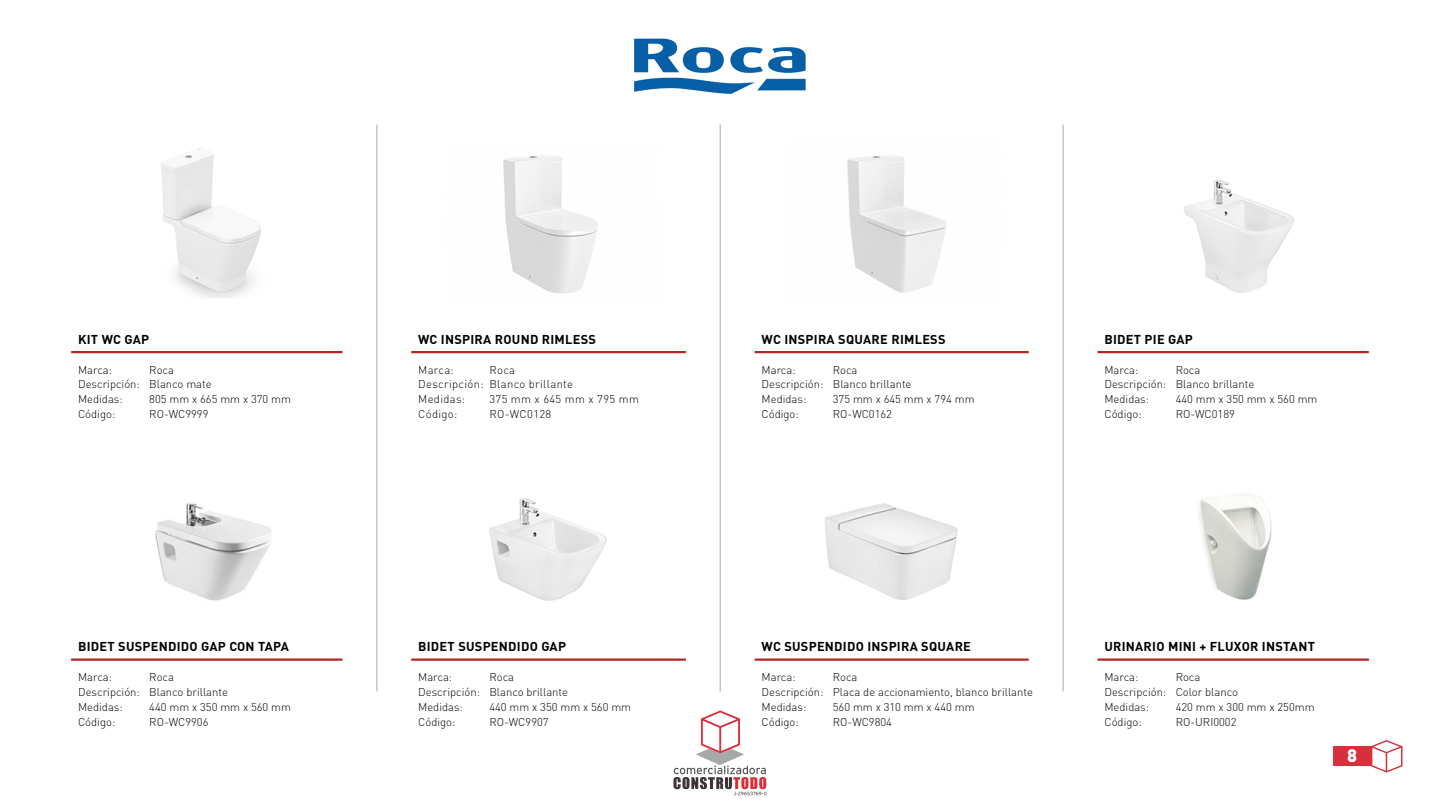
<style>
.page{position:relative;width:1440px;height:810px;background:#fff}
.page>*{position:absolute;margin:0;border:0;box-sizing:border-box;transform-origin:0 0}
.t1{font:900 18px "DIN Pro";color:#fff}
.t2{font:700 12.75px "DIN Pro";letter-spacing:.02em;color:#000}
.t3{font:300 11.25px/15px "DIN Pro";color:#000}
.t4{font:300 11.25px/15px "DIN Pro";letter-spacing:.03em;color:#000}
</style>
<div class="page">
<svg style="left:1371px;top:740px;width:32px;height:32px"></svg>
<svg style="left:674px;top:710px;width:93px;height:86px"></svg>
<hr style="left:376px;top:124px;width:2px;height:568px;background:#c7c4c4">
<hr style="left:720px;top:124px;width:1px;height:568px;background:#c7c4c4">
<hr style="left:1062px;top:124px;width:2px;height:568px;background:#c7c4c4">
<img style="left:634px;top:38px;width:172px;height:56px">
<hr style="left:71px;top:351px;width:271px;height:2px;background:#b22721">
<hr style="left:71px;top:658px;width:271px;height:3px;background:#b22721">
<hr style="left:411px;top:351px;width:275px;height:2px;background:#b22721">
<hr style="left:411px;top:658px;width:275px;height:3px;background:#b22721">
<hr style="left:755px;top:351px;width:274px;height:2px;background:#b22721">
<hr style="left:755px;top:658px;width:274px;height:3px;background:#b22721">
<hr style="left:1097px;top:351px;width:272px;height:2px;background:#b22721">
<hr style="left:1097px;top:658px;width:272px;height:3px;background:#b22721">
<div style="left:1334px;top:747px;width:37px;height:19px;background:#d6303b"></div>
<img style="left:824px;top:503px;width:134px;height:97px">
<img style="left:1199px;top:494px;width:73px;height:106px">
<img style="left:161px;top:148px;width:100px;height:150px">
<img style="left:503px;top:155px;width:95px;height:139px">
<img style="left:489px;top:498px;width:118px;height:103px">
<img style="left:155px;top:503px;width:116px;height:98px">
<img style="left:847px;top:155px;width:99px;height:138px">
<img style="left:1184px;top:179px;width:110px;height:114px">
<p class="t2" style="left:78px;top:330px;width:73px">KIT WC GAP</p>
<p class="t2" style="left:418px;top:330px;width:179px">WC INSPIRA ROUND RIMLESS</p>
<p class="t2" style="left:762px;top:330px;width:185px">WC INSPIRA SQUARE RIMLESS</p>
<p class="t2" style="left:1104px;top:330px;width:90px">BIDET PIE GAP</p>
<p class="t3" style="left:78px;top:361px;width:36px">Marca:</p>
<p class="t3" style="left:78px;top:361px;width:135px;text-indent:71px">Roca<br>Descripción: Blanco mate<br>Medidas:</p>
<p class="t3" style="left:149px;top:391px;width:143px">805 mm x 665 mm x 370 mm</p>
<p class="t3" style="left:418px;top:361px;width:37px">Marca:</p>
<p class="t4" style="left:418px;top:361px;width:156px;text-indent:71px">Roca<br>Descripción: Blanco brillante<br>Medidas:</p>
<p class="t4" style="left:489px;top:391px;width:151px">375 mm x 645 mm x 795 mm</p>
<p class="t3" style="left:762px;top:361px;width:36px">Marca:</p>
<p class="t3" style="left:762px;top:361px;width:151px;text-indent:71px">Roca<br>Descripción: Blanco brillante<br>Medidas:</p>
<p class="t3" style="left:833px;top:391px;width:143px">375 mm x 645 mm x 794 mm</p>
<p class="t3" style="left:1104px;top:361px;width:36px">Marca:</p>
<p class="t3" style="left:1104px;top:361px;width:151px;text-indent:71px">Roca<br>Descripción: Blanco brillante<br>Medidas:</p>
<p class="t3" style="left:1176px;top:391px;width:143px">440 mm x 350 mm x 560 mm</p>
<p class="t3" style="left:78px;top:406px;width:39px">Código:</p>
<p class="t3" style="left:149px;top:406px;width:61px">RO-WC9999</p>
<p class="t3" style="left:418px;top:406px;width:41px">Código:</p>
<p class="t4" style="left:489px;top:406px;width:63px">RO-WC0128</p>
<p class="t3" style="left:762px;top:406px;width:39px">Código:</p>
<p class="t3" style="left:833px;top:406px;width:61px">RO-WC0162</p>
<p class="t3" style="left:1104px;top:406px;width:39px">Código:</p>
<p class="t3" style="left:1176px;top:406px;width:61px">RO-WC0189</p>
<p class="t2" style="left:78px;top:638px;width:212px">BIDET SUSPENDIDO GAP CON TAPA</p>
<p class="t2" style="left:418px;top:638px;width:149px">BIDET SUSPENDIDO GAP</p>
<p class="t2" style="left:762px;top:638px;width:211px">WC SUSPENDIDO INSPIRA SQUARE</p>
<p class="t2" style="left:1104px;top:638px;width:212px">URINARIO MINI + FLUXOR INSTANT</p>
<p class="t3" style="left:78px;top:669px;width:36px">Marca:</p>
<p class="t3" style="left:78px;top:669px;width:151px;text-indent:71px">Roca<br>Descripción: Blanco brillante<br>Medidas:</p>
<p class="t3" style="left:149px;top:699px;width:143px">440 mm x 350 mm x 560 mm</p>
<p class="t3" style="left:418px;top:669px;width:36px">Marca:</p>
<p class="t3" style="left:418px;top:669px;width:151px;text-indent:71px">Roca<br>Descripción: Blanco brillante<br>Medidas:</p>
<p class="t3" style="left:489px;top:699px;width:143px">440 mm x 350 mm x 560 mm</p>
<p class="t3" style="left:762px;top:669px;width:36px">Marca:</p>
<p class="t3" style="left:762px;top:669px;width:273px;text-indent:71px">Roca<br>Descripción: Placa de accionamiento, blanco brillante<br>Medidas:</p>
<p class="t3" style="left:833px;top:699px;width:143px">560 mm x 310 mm x 440 mm</p>
<p class="t3" style="left:1104px;top:669px;width:36px">Marca:</p>
<p class="t3" style="left:1104px;top:669px;width:135px;text-indent:71px">Roca<br>Descripción: Color blanco<br>Medidas:</p>
<p class="t3" style="left:1176px;top:699px;width:140px">420 mm x 300 mm x 250mm</p>
<p class="t3" style="left:78px;top:714px;width:39px">Código:</p>
<p class="t3" style="left:149px;top:714px;width:61px">RO-WC9906</p>
<p class="t3" style="left:418px;top:714px;width:39px">Código:</p>
<p class="t3" style="left:489px;top:714px;width:61px">RO-WC9907</p>
<p class="t3" style="left:762px;top:714px;width:39px">Código:</p>
<p class="t3" style="left:833px;top:714px;width:61px">RO-WC9804</p>
<p class="t3" style="left:1104px;top:714px;width:39px">Código:</p>
<p class="t3" style="left:1176px;top:714px;width:62px">RO-URI0002</p>
<h1 class="t1" style="left:1347px;top:743px;width:12px">8</h1>
</div>
